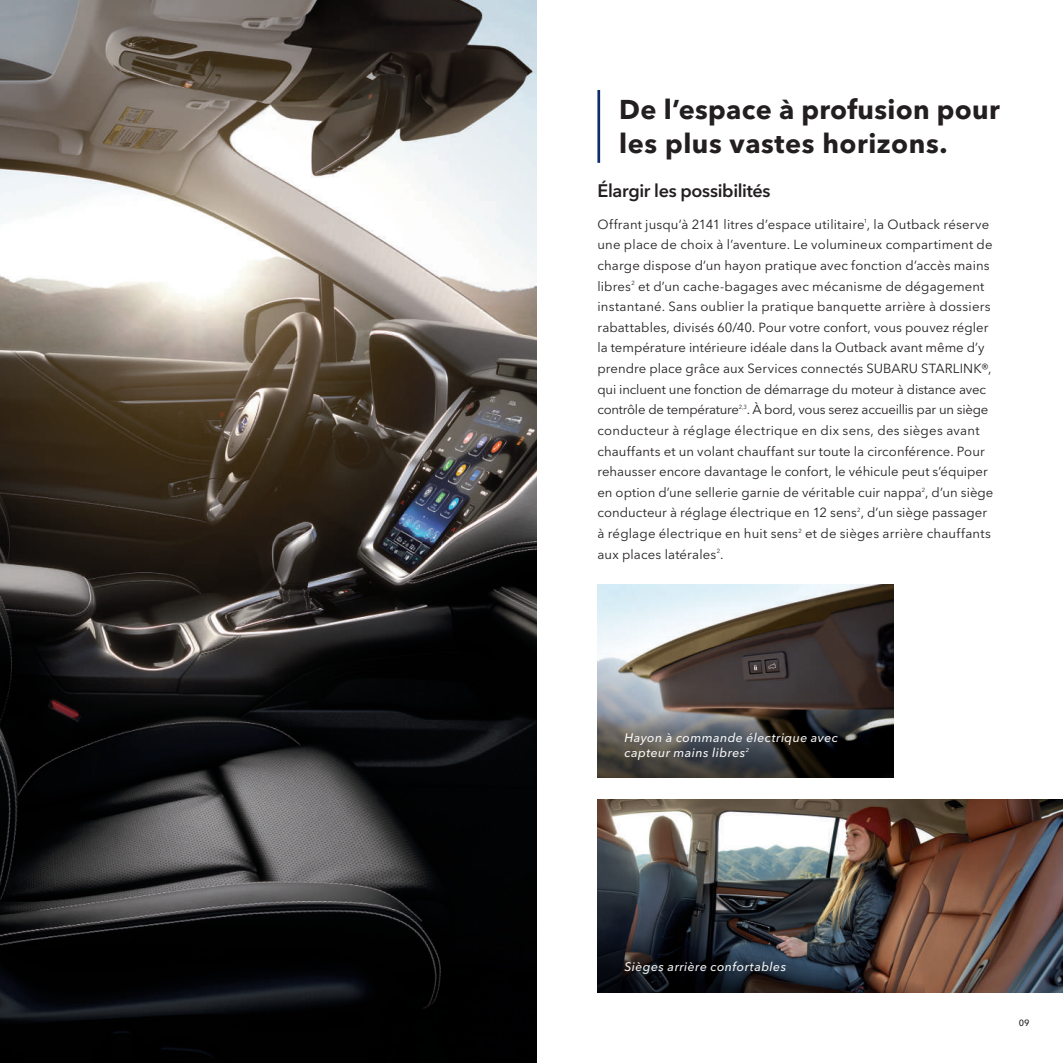
<style>
.page{position:relative;width:1063px;height:1063px;background:#fff}
.page>*{position:absolute;margin:0;border:0;box-sizing:border-box;transform-origin:0 0}
.t1{font:700 27px/34.5px "Avenir Next LT Pro";letter-spacing:.01em;color:#231f20}
.t2{font:600 18px "Avenir Next LT Pro";letter-spacing:-.02em;color:#231f20}
.t3{font:13.2px/20.7px "Avenir Next LT Pro";letter-spacing:.01em;color:#231f20}
.t4{font:italic 500 12.3px/14.9px "Avenir Next LT Pro";letter-spacing:.035em;color:#fff}
.t5{font:500 9px "Avenir Next LT Pro";color:#231f20}
.t6{font:5.85px "Avenir Next LT Pro";color:#231f20}
</style>
<div class="page">
<img style="left:597px;top:585px;width:297px;height:126px">
<img style="left:597px;top:799px;width:466px;height:193px">
<img style="left:0;top:0;width:536px;height:1063px">
<svg style="left:597px;top:926px;width:327px;height:66px;background:#2e2b2e"></svg>
<svg style="left:597px;top:711px;width:297px;height:67px;background:#3e3e3d"></svg>
<hr style="left:597px;top:90px;width:3px;height:73px;background:#0d2b6d">
<h1 class="t1" style="left:619px;top:92px;width:382px">De l’espace à profusion pour les plus vastes horizons.</h1>
<h2 class="t2" style="left:597px;top:180px;width:175px">Élargir les possibilités</h2>
<p class="t3" style="left:597px;top:214px;width:393px">Offrant jusqu’à 2141 litres d’espace utilitaire , la Outback réserve</p>
<p class="t6" style="left:864px;top:218px;width:5px">1</p>
<p class="t3" style="left:597px;top:234px;width:397px">une place de choix à l’aventure. Le volumineux compartiment de charge dispose d’un hayon pratique avec fonction d’accès mains libres</p>
<p class="t3" style="left:597px;top:276px;width:396px;text-indent:41px">et d’un cache-bagages avec mécanisme de dégagement instantané. Sans oublier la pratique banquette arrière à dossiers rabattables, divisés 60/40. Pour votre confort, vous pouvez régler la température intérieure idéale dans la Outback avant même d’y prendre place grâce aux Services connectés SUBARU STARLINK®, qui incluent une fonction de démarrage du moteur à distance avec contrôle de température</p>
<p class="t6" style="left:631px;top:280px;width:5px">2</p>
<p class="t3" style="left:597px;top:399px;width:398px;text-indent:149px">. À bord, vous serez accueillis par un siège conducteur à réglage électrique en dix sens, des sièges avant chauffants et un volant chauffant sur toute la circonférence. Pour rehausser encore davantage le confort, le véhicule peut s’équiper en option d’une sellerie garnie de véritable cuir nappa , d’un siège</p>
<p class="t6" style="left:739px;top:404px;width:10px">2,3</p>
<p class="t6" style="left:922px;top:486px;width:5px">2</p>
<p class="t3" style="left:597px;top:502px;width:391px">conducteur à réglage électrique en 12 sens , d’un siège passager</p>
<p class="t6" style="left:857px;top:507px;width:5px">2</p>
<p class="t3" style="left:597px;top:523px;width:202px">à réglage électrique en huit sens</p>
<p class="t6" style="left:798px;top:527px;width:5px">2</p>
<p class="t3" style="left:805px;top:523px;width:187px">et de sièges arrière chauffants</p>
<p class="t3" style="left:597px;top:544px;width:128px">aux places latérales .</p>
<p class="t6" style="left:717px;top:548px;width:5px">2</p>
<p class="t4" style="left:624px;top:730px;width:215px">Hayon à commande électrique avec capteur mains libres<sup>2</sup></p>
<p class="t4" style="left:624px;top:960px;width:163px">Sièges arrière confortables</p>
<p class="t5" style="left:1019px;top:1017px;width:12px">09</p>
</div>
